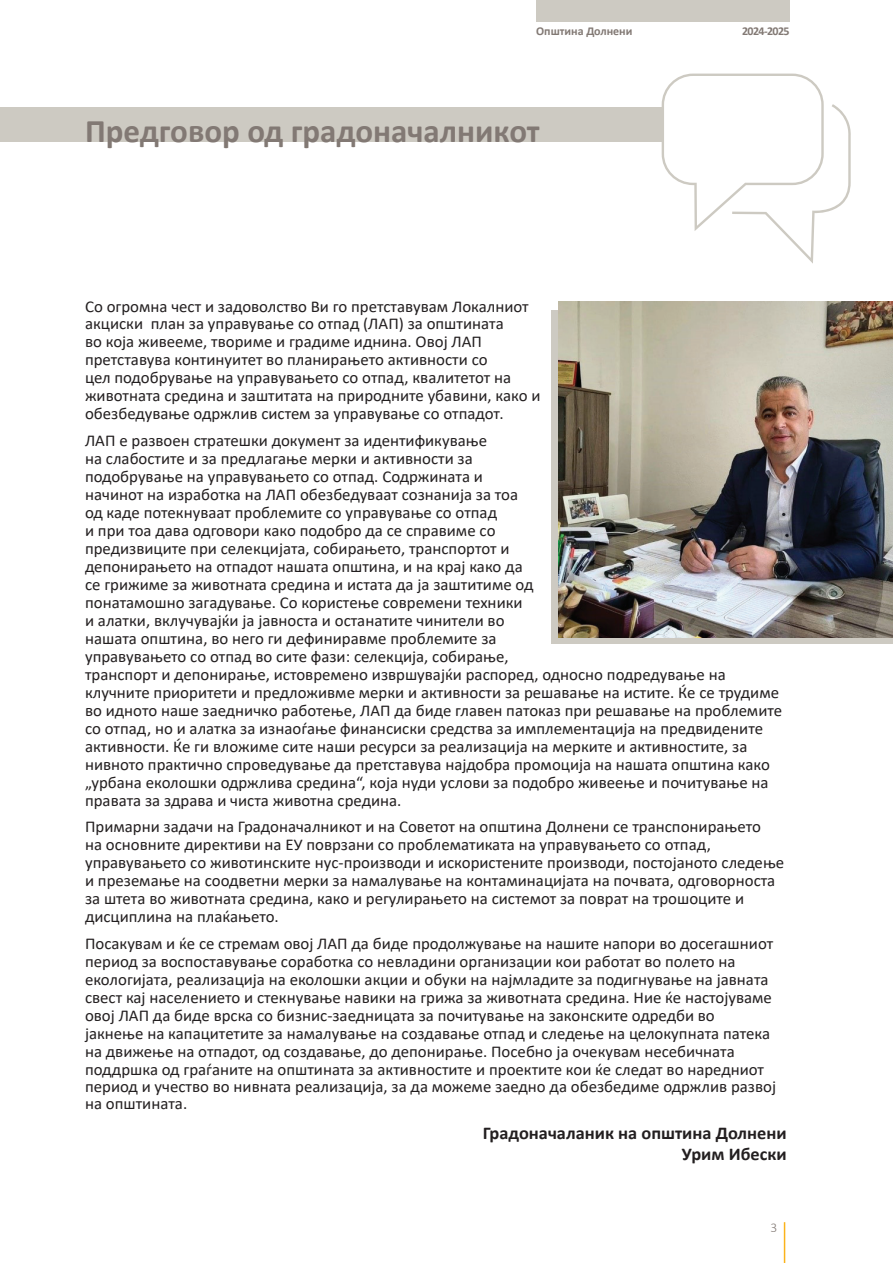
<style>
.page{position:relative;width:893px;height:1263px;background:#fff}
.page>*{position:absolute;margin:0;border:0;box-sizing:border-box;transform-origin:0 0}
.t1{font:700 33px "Calibri";color:#827974}
.t2{font:700 18px/21.6px "Calibri";color:#231f20;text-align:right}
.t3{font:16.5px/18px "Calibri";color:#231f20}
.t4{font:300 13.5px "Calibri";color:#827974}
.t5{font:700 12px "Calibri";letter-spacing:-.005em;color:#827974}
.t6{font:700 12px "Calibri";letter-spacing:-.05em;color:#827974}
</style>
<div class="page">
<hr style="left:784px;top:1222px;width:1px;height:41px;background:#fbb31b">
<div style="left:536px;top:0;width:253px;height:21px;background:#cdcac2"></div>
<hr style="left:0;top:0;width:1px;height:1263px;background:#827974">
<div style="left:0;top:108px;width:664px;height:34px;background:#cdcac2"></div>
<div style="left:551px;top:310px;width:342px;height:333px;background:#cdcac2"></div>
<svg style="left:662px;top:74px;width:189px;height:190px"></svg>
<img style="left:558px;top:302px;width:335px;height:336px">
<p class="t5" style="left:536px;top:23px;width:98px">Oпштина Долнени</p>
<p class="t6" style="left:742px;top:23px;width:49px">2024-2025</p>
<h1 class="t1" style="left:85px;top:107px;width:456px">Предговор од градоначалникот</h1>
<p class="t3" style="left:85px;top:297px;width:457px">Со огромна чест и задоволство Ви го претставувам Локалниот акциски план за управување со отпад (ЛАП) за општината<br>во која живееме, твориме и градиме иднина. Овој ЛАП претставува континуитет во планирањето активности со<br>цел подобрување на управувањето со отпад, квалитетот на животната средина и заштитата на природните убавини, како и обезбедување одржлив систем за управување со отпадот.</p>
<p class="t3" style="left:85px;top:431px;width:699px">ЛАП е развоен стратешки документ за идентификување<br>на слабостите и за предлагање мерки и активности за<br>подобрување на управувањето со отпад. Содржината и<br>начинот на изработка на ЛАП обезбедуваат сознанија за тоа<br>од каде потекнуваат проблемите со управување со отпад<br>и при тоа дава одговори како подобро да се справиме со<br>предизвиците при селекцијата, собирањето, транспортот и<br>депонирањето на отпадот нашата општина, и на крај како да<br>се грижиме за животната средина и истата да ја заштитиме од<br>понатамошно загадување. Со користење современи техники<br>и алатки, вклучувајќи ја јавноста и останатите чинители во<br>нашата општина, во него ги дефиниравме проблемите за<br>управувањето со отпад во сите фази: селекција, собирање,<br>транспорт и депонирање, истовремено извршувајќи распоред, односно подредување на клучните приоритети и предложивме мерки и активности за решавање на истите. Ќе се трудиме во идното наше заедничко работење, ЛАП да биде главен патоказ при решавање на проблемите со отпад, но и алатка за изнаоѓање финансиски средства за имплементација на предвидените активности. Ќе ги вложиме сите наши ресурси за реализација на мерките и активностите, за нивното практично спроведување да претставува најдобра промоција на нашата општина како „урбана еколошки одржлива средина“, која нуди услови за подобро живеење и почитување на правата за здрава и чиста животна средина.</p>
<p class="t3" style="left:85px;top:817px;width:701px">Примарни задачи на Градоначалникот и на Советот на општина Долнени се транспонирањето<br>на основните директиви на ЕУ поврзани со проблематиката на управувањето со отпад, управувањето со животинските нус-производи и искористените производи, постојаното следење и преземање на соодветни мерки за намалување на контаминацијата на почвата, одговорноста за штета во животната средина, како и регулирањето на системот за поврат на трошоците и дисциплина на плаќањето.</p>
<p class="t3" style="left:85px;top:934px;width:692px">Посакувам и ќе се стремам овој ЛАП да биде продолжување на нашите напори во досегашниот период за воспоставување соработка со невладини организации кои работат во полето на екологијата, реализација на еколошки акции и обуки на најмладите за подигнување на јавната свест кај населението и стекнување навики на грижа за животната средина. Ние ќе настојуваме овој ЛАП да биде врска со бизнис-заедницата за почитување на законските одредби во јакнење на капацитетите за намалување на создавање отпад и следење на целокупната патека на движење на отпадот, од создавање, до депонирање. Посебно ја очекувам несебичната поддршка од граѓаните на општината за активностите и проектите кои ќе следат во наредниот период и учество во нивната реализација, за да можеме заедно да обезбедиме одржлив развој на општината.</p>
<p class="t2" style="left:483px;top:1122px;width:306px">Градоначаланик на општина Долнени<br>Урим Ибески</p>
<p class="t4" style="left:771px;top:1219px;width:8px">3</p>
</div>
